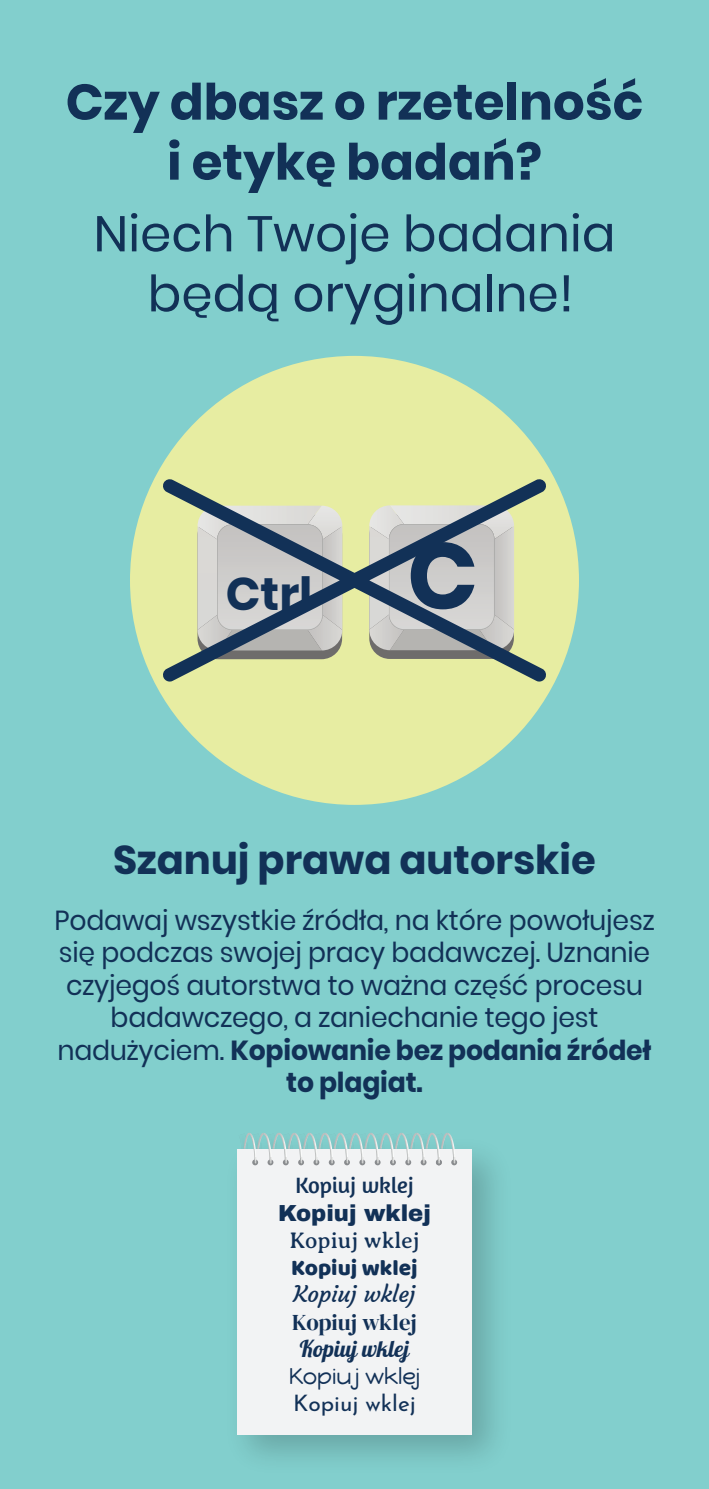
<style>
.page{position:relative;width:709px;height:1489px;background:#fff}
.page>*{position:absolute;margin:0;border:0;box-sizing:border-box;transform-origin:0 0}
.t1{font:50px/60px "Poppins";color:#123157;text-align:center}
.t2{font:700 50px/60px "Poppins";color:#123157;text-align:center}
.t3{font:700 45.75px "Poppins";color:#123157}
.t4{font:700 40px "Poppins";color:#123157}
.t5{font:27.5px/32.5px "Poppins";letter-spacing:-.005em;color:#123157;text-align:center}
.t6{font:22.75px "Amaranth";color:#123157}
.t7{font:900 22.75px "Archivo";color:#123157}
.t8{font:22.75px "Averia Serif Libre";color:#123157}
.t9{font:22.75px "Baloo Bhaina";color:#123157}
.t10{font:22.75px "Courgette";color:#123157}
.t11{font:22.75px "DM Serif Display";color:#123157}
.t12{font:22.75px "Galada";color:#123157}
.t13{font:22.75px "Happy Monkey";color:#123157}
.t14{font:22.75px "Josefin Sans";color:#123157}
.s1{font-size:93.25px}
.s2{font-weight:700}
</style>
<div class="page">
<div style="left:0;top:0;width:709px;height:1488px;background:#82cfcd"></div>
<div style="left:130px;top:356px;width:449px;height:448px;background:#e7eda2;border-radius:50%"></div>
<svg style="left:163px;top:479px;width:383px;height:202px"></svg>
<img style="left:237px;top:1149px;width:258px;height:308px">
<div style="left:237px;top:1148px;width:234px;height:286px;background:#f2f3f4"></div>
<svg style="left:239px;top:1132px;width:218px;height:33px"></svg>
<h1 class="t2" style="left:66px;top:72px;width:579px">Czy dbasz o rzetelność i etykę badań?</h1>
<h1 class="t1" style="left:93px;top:204px;width:523px">Niech Twoje badania będą oryginalne!</h1>
<h2 class="t3" style="left:226px;top:567px;width:253px">Ctrl <span class="s1">C</span></h2>
<h3 class="t4" style="left:113px;top:836px;width:484px">Szanuj prawa autorskie</h3>
<p class="t5" style="left:54px;top:904px;width:601px">Podawaj wszystkie źródła, na które powołujesz się podczas swojej pracy badawczej. Uznanie czyjegoś autorstwa to ważna część procesu badawczego, a zaniechanie tego jest nadużyciem. <span class="s2">Kopiowanie bez podania źródeł to plagiat.</span></p>
<p class="t6" style="left:295px;top:1172px;width:120px">Kopiuj wklej</p>
<p class="t7" style="left:278px;top:1198px;width:154px">Kopiuj wklej</p>
<p class="t8" style="left:289px;top:1227px;width:132px">Kopiuj wklej</p>
<p class="t9" style="left:291px;top:1253px;width:128px">Kopiuj wklej</p>
<p class="t10" style="left:293px;top:1279px;width:124px">Kopiuj wklej</p>
<p class="t11" style="left:292px;top:1308px;width:126px">Kopiuj wklej</p>
<p class="t12" style="left:300px;top:1335px;width:111px">Kopiuj wklej</p>
<p class="t13" style="left:289px;top:1362px;width:133px">Kopiu j wklej</p>
<p class="t14" style="left:293px;top:1384px;width:124px">Kopiuj wklej</p>
</div>
